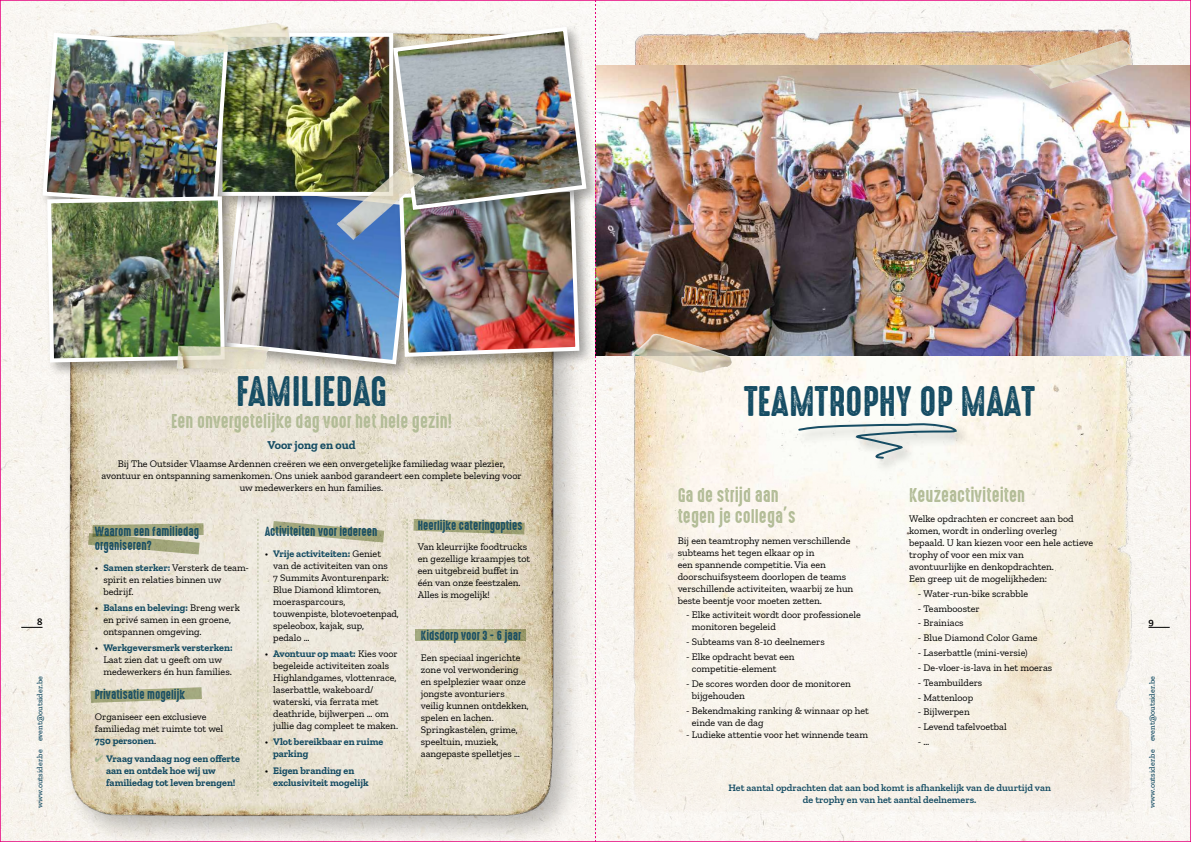
<style>
.page{position:relative;width:1191px;height:842px;background:#fff}
.page>*{position:absolute;margin:0;border:0;box-sizing:border-box;transform-origin:0 0}
.t1{font:38.4px "High Voltage Rough";color:#154c63}
.t2{font:18px/21.6px "High Voltage Rough";color:#b1bb95}
.t3{font:12px/14.4px "High Voltage Rough";color:#154c63}
.t4{font:700 12px "Zilla Slab";color:#154c63}
.t5{font:10px/12px "Zilla Slab";color:#000}
.t6{font:700 10px/12px "Zilla Slab";color:#154c63}
.t7{font:600 10px/12px "Zilla Slab";color:#154c63;text-align:center}
.t8{font:600 10px "Zilla Slab";color:#000}
.t9{font:500 8px "Zilla Slab";color:#154c63}
.s1{font-weight:700;color:#154c63}
.s2{font-weight:400;color:#000}
.s3{color:#b1bb95}
</style>
<div class="page">
<div style="left:2px;top:2px;width:1187px;height:838px;background:#f9f6f2"></div>
<div style="left:61px;top:26px;width:524px;height:816px;background:#000;opacity:.25"></div>
<img style="left:49px;top:21px;width:524px;height:807px">
<svg style="left:258px;top:519px;width:1px;height:277px"></svg>
<div style="left:415px;top:630px;width:111px;height:11px;background:#969666"></div>
<svg style="left:91px;top:687px;width:111px;height:16px;background:#b4b692"></svg>
<svg style="left:273px;top:521px;width:111px;height:21px;background:#c2c2a4"></svg>
<svg style="left:407px;top:519px;width:118px;height:277px;background:#dfd9c4"></svg>
<svg style="left:88px;top:523px;width:116px;height:31px;background:#b4b592"></svg>
<div style="left:219px;top:181px;width:208px;height:198px;background:#000;opacity:.35"></div>
<div style="left:395px;top:184px;width:199px;height:188px;background:#000;opacity:.35"></div>
<div style="left:44px;top:193px;width:196px;height:184px;background:#000;opacity:.35"></div>
<div style="left:390px;top:24px;width:211px;height:200px;background:#000;opacity:.35"></div>
<img style="left:40px;top:25px;width:548px;height:341px">
<img style="left:209px;top:23px;width:61px;height:8px">
<img style="left:177px;top:346px;width:90px;height:23px">
<img style="left:368px;top:169px;width:31px;height:27px">
<img style="left:628px;top:23px;width:511px;height:796px">
<img style="left:596px;top:65px;width:593px;height:290px">
<img style="left:1061px;top:41px;width:59px;height:19px">
<img style="left:635px;top:334px;width:21px;height:17px">
<div style="left:795px;top:419px;width:175px;height:54px;background:#000;opacity:.35"></div>
<svg style="left:797px;top:423px;width:160px;height:37px"></svg>
<svg style="left:21px;top:627px;width:22px;height:1px"></svg>
<svg style="left:1148px;top:627px;width:21px;height:1px"></svg>
<svg style="left:595px;top:0;width:1px;height:842px"></svg>
<h1 class="t1" style="left:236px;top:370px;width:152px">FAMILIEDAG</h1>
<h2 class="t2" style="left:171px;top:411px;width:282px">Een onvergetelijke dag voor het hele gezin!</h2>
<h1 class="t1" style="left:744px;top:381px;width:293px">TEAMTROPHY OP MAAT</h1>
<p class="t4" style="left:267px;top:438px;width:90px">Voor jong en oud</p>
<p class="t5" style="left:101px;top:457px;width:422px;text-align:center">Bij The Outsider Vlaamse Ardennen creëren we een onvergetelijke familiedag waar plezier, avontuur en ontspanning samenkomen. Ons uniek aanbod garandeert een complete beleving voor uw medewerkers en hun families.</p>
<h2 class="t2" style="left:677px;top:484px;width:119px">Ga de strijd aan tegen je collega’s</h2>
<h2 class="t2" style="left:909px;top:484px;width:118px">Keuzeactiviteiten</h2>
<p class="t5" style="left:909px;top:513px;width:185px">Welke opdrachten er concreet aan bod komen, wordt in onderling overleg bepaald. U kan kiezen voor een hele actieve trophy of voor een mix van<br>avontuurlijke en denkopdrachten.<br>Een greep uit de mogelijkheden:</p>
<p class="t5" style="left:917px;top:587px;width:112px">- Water-run-bike scrabble</p>
<p class="t5" style="left:917px;top:602px;width:63px">- Teambooster</p>
<p class="t5" style="left:917px;top:617px;width:47px">- Brainiacs</p>
<p class="t5" style="left:917px;top:632px;width:121px">- Blue Diamond Color Game</p>
<p class="t5" style="left:917px;top:647px;width:111px">- Laserbattle (mini-versie)</p>
<p class="t5" style="left:917px;top:662px;width:136px">- De-vloer-is-lava in het moeras</p>
<p class="t5" style="left:917px;top:676px;width:66px">- Teambuilders</p>
<p class="t5" style="left:917px;top:691px;width:57px">- Mattenloop</p>
<p class="t5" style="left:917px;top:706px;width:53px">- Bijlwerpen</p>
<p class="t5" style="left:917px;top:719px;width:90px;line-height:14.8px">- Levend tafelvoetbal -…</p>
<p class="t3" style="left:418px;top:518px;width:106px">Heerlijke cateringopties</p>
<p class="t5" style="left:418px;top:541px;width:114px">Van kleurrijke foodtrucks en gezellige kraampjes tot een uitgebreid buffet in één van onze feestzalen.<br>Alles is mogelijk!</p>
<p class="t3" style="left:95px;top:524px;width:106px">Waarom een familiedag organiseren?</p>
<p class="t5" style="left:103px;top:561px;width:147px;text-indent:-8px">• <span class="s1">Samen sterker:</span> Versterk de team&shy;spirit en relaties binnen uw bedrijf.</p>
<p class="t5" style="left:103px;top:602px;width:138px;text-indent:-8px">• <span class="s1">Balans en beleving:</span> Breng werk en privé samen in een groene, ontspannen omgeving.</p>
<p class="t5" style="left:103px;top:642px;width:131px;text-indent:-8px">• <span class="s1">Werkgeversmerk versterken:<br></span>Laat zien dat u geeft om uw medewerkers én hun families.</p>
<p class="t3" style="left:265px;top:525px;width:114px">Activiteiten voor iedereen</p>
<p class="t5" style="left:273px;top:547px;width:127px;text-indent:-8px">• <span class="s1">Vrije activiteiten:</span> Geniet van de activiteiten van ons<br>7 Summits Avonturenpark:<br>Blue Diamond klimtoren, moerasparcours, touwenpiste, blotevoetenpad, speleobox, kajak, sup,<br>pedalo …</p>
<p class="t5" style="left:273px;top:648px;width:126px;text-indent:-8px">• <span class="s1">Avontuur op maat:</span> Kies voor begeleide activiteiten zoals<br>Highlandgames, vlottenrace, laserbattle, wakeboard/ waterski, via ferrata met deathride, bijlwerpen … om jullie dag compleet te maken.</p>
<p class="t6" style="left:273px;top:736px;width:112px;text-indent:-8px"><span class="s2">•</span> Vlot bereikbaar en ruime parking</p>
<p class="t6" style="left:273px;top:764px;width:97px;text-indent:-8px"><span class="s2">•</span> Eigen branding en exclusiviteit mogelijk</p>
<p class="t5" style="left:677px;top:534px;width:177px">Bij een teamtrophy nemen verschillende subteams het tegen elkaar op in<br>een spannende competitie. Via een doorschuifsysteem doorlopen de teams verschillende activiteiten, waarbij ze hun beste beentje voor moeten zetten.</p>
<p class="t5" style="left:692px;top:609px;width:170px;text-indent:-6px">- Elke activiteit wordt door professionele monitoren begeleid</p>
<p class="t5" style="left:686px;top:636px;width:140px">- Subteams van 8-10 deelnemers</p>
<p class="t5" style="left:692px;top:651px;width:104px;text-indent:-6px">- Elke opdracht bevat een competitie-element</p>
<p class="t5" style="left:692px;top:678px;width:160px;text-indent:-6px">- De scores worden door de monitoren bijgehouden</p>
<p class="t5" style="left:692px;top:704px;width:179px;text-indent:-6px">- Bekendmaking ranking &amp; winnaar op het einde van de dag</p>
<p class="t5" style="left:686px;top:728px;width:183px">- Ludieke attentie voor het winnende team</p>
<p class="t8" style="left:37px;top:616px;width:7px">8</p>
<p class="t8" style="left:1148px;top:616px;width:7px">9</p>
<p class="t3" style="left:421px;top:629px;width:102px">Kidsdorp voor 3 - 6 jaar</p>
<p class="t5" style="left:421px;top:652px;width:110px">Een speciaal ingerichte zone vol verwondering en spelplezier waar onze jongste avonturiers veilig kunnen ontdekken, spelen en lachen.<br>Springkastelen, grime, speeltuin, muziek, aangepaste spelletjes …</p>
<p class="t9" style="left:35px;top:808px;width:133px;rotate:-90deg">www.outsider.be event@outsider.be</p>
<p class="t9" style="left:1147px;top:808px;width:133px;rotate:-90deg">www.outsider.be event@outsider.be</p>
<p class="t3" style="left:95px;top:688px;width:92px">Privatisatie mogelijk</p>
<p class="t5" style="left:95px;top:710px;width:130px">Organiseer een exclusieve familiedag met ruimte tot wel<br><span class="s1">750 personen</span>.</p>
<p class="t6" style="left:106px;top:752px;width:135px;text-indent:-11px"><span class="s3">✔</span> Vraag vandaag nog een offerte aan en ontdek hoe wij uw familiedag tot leven brengen!</p>
<p class="t7" style="left:728px;top:781px;width:324px">Het aantal opdrachten dat aan bod komt is afhankelijk van de duurtijd van de trophy en van het aantal deelnemers.</p>
</div>
